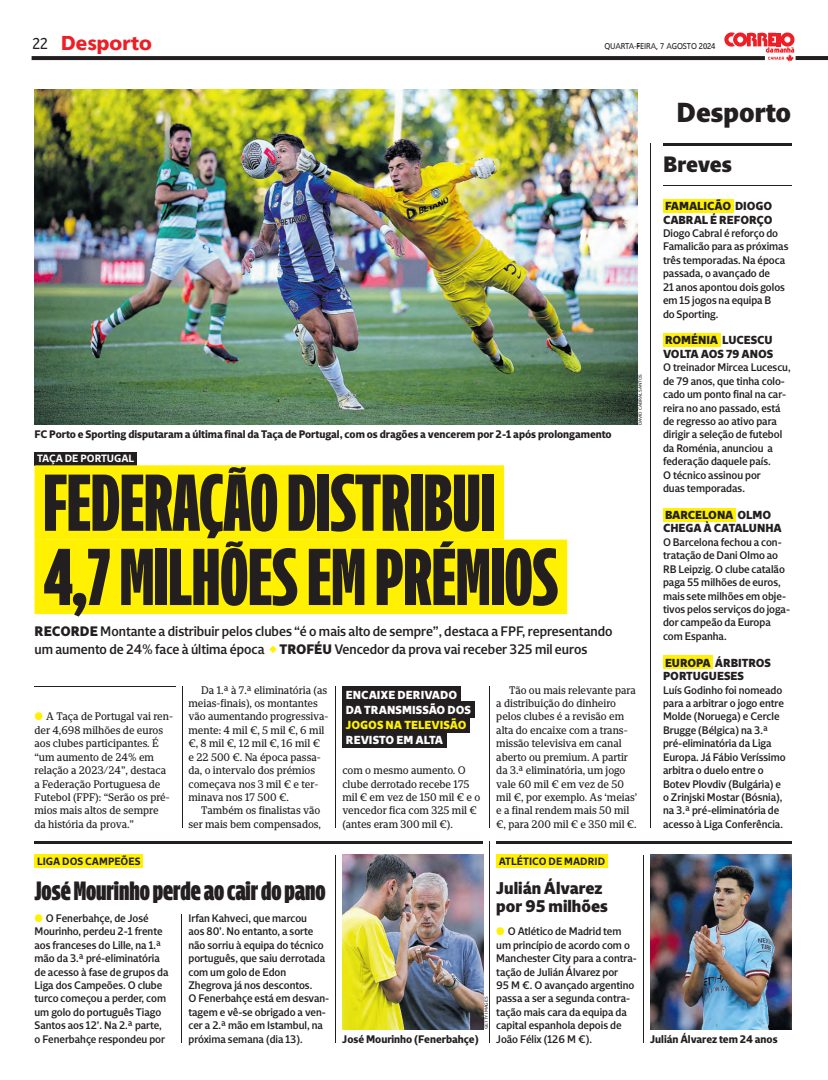
<style>
.page{position:relative;width:828px;height:1080px;background:#fff}
.page>*{position:absolute;margin:0;border:0;box-sizing:border-box;transform-origin:0 0}
.t1{font:700 82.7px/74.2px "Correio Title CM";letter-spacing:-.005em;color:#231f20;scale:.96 1}
.t2{font:800 28.3px "Correio Sans";color:#231f20;scale:.96 1}
.t3{font:800 27.2px "Correio Compact CM";color:#231f20;scale:.96 1}
.t4{font:800 22.8px "Correio Sans";letter-spacing:-.01em;color:#231f20;scale:.96 1}
.t5{font:20px "Agan 75";color:#ed1f26;scale:.95 1}
.t6{font:800 17.4px/18.4px "Correio Sans";color:#231f20;scale:.96 1}
.t7{font:500 14.1px/17.4px "Correio Sans";color:#231f20;scale:.96 1}
.t8{font:800 12px/13.4px "Correio Sans";letter-spacing:-.005em;color:#231f20;scale:.96 1}
.t9{font:800 12px/14.8px "Correio Sans";color:#fff;scale:.96 1}
.t10{font:800 12px "Correio Sans";color:#fff101;scale:.96 1}
.t11{font:500 11.3px/13.4px "Correio Sans";color:#231f20;scale:.96 1}
.t12{font:11.3px/13.4px "Correio Slab";color:#231f20;scale:.96 1}
.t13{font:800 11.3px "Correio Sans";color:#231f20;scale:.96 1}
.t14{font:700 10.9px "Correio Sans";color:#231f20;scale:.96 1}
.t15{font:700 10.9px "Correio Sans";color:#fff;scale:.96 1}
.t16{font:8.3px "Aan 55";letter-spacing:-.02em;color:#231f20;scale:.91 1}
.t17{font:4.7px "Correio Sans";letter-spacing:-.005em;color:#231f20;scale:1.05 1}
.s1{font-family:"Talis Regular W00";font-size:19.2px;color:#231f20}
.s2{font-weight:800}
.s3{color:#fff101}
</style>
<div class="page">
<div style="left:35px;top:452px;width:102px;height:13px;background:#231f20"></div>
<div style="left:35px;top:465px;width:469px;height:75px;background:#fff101"></div>
<div style="left:35px;top:540px;width:532px;height:74px;background:#fff101"></div>
<hr style="left:650px;top:143px;width:1px;height:685px;background:#231f20">
<div style="left:663px;top:199px;width:70px;height:13px;background:#fff101"></div>
<div style="left:663px;top:333px;width:57px;height:14px;background:#fff101"></div>
<div style="left:663px;top:508px;width:73px;height:13px;background:#fff101"></div>
<div style="left:663px;top:656px;width:50px;height:13px;background:#fff101"></div>
<hr style="left:663px;top:186px;width:128px;height:1px;background:#231f20">
<div style="left:35px;top:855px;width:108px;height:13px;background:#fff101"></div>
<hr style="left:182px;top:914px;width:1px;height:129px;background:#231f20">
<img style="left:342px;top:855px;width:141px;height:174px">
<hr style="left:336px;top:855px;width:1px;height:188px;background:#231f20">
<hr style="left:490px;top:841px;width:1px;height:202px;background:#231f20">
<hr style="left:35px;top:841px;width:448px;height:2px;background:#231f20">
<div style="left:496px;top:855px;width:112px;height:13px;background:#fff101"></div>
<img style="left:650px;top:855px;width:141px;height:174px">
<hr style="left:496px;top:841px;width:295px;height:2px;background:#231f20">
<hr style="left:644px;top:855px;width:1px;height:188px;background:#231f20">
<hr style="left:34px;top:687px;width:142px;height:1px;background:#231f20">
<div style="left:342px;top:687px;width:119px;height:16px;background:#231f20"></div>
<div style="left:342px;top:702px;width:133px;height:16px;background:#231f20"></div>
<div style="left:342px;top:716px;width:128px;height:16px;background:#231f20"></div>
<div style="left:342px;top:731px;width:105px;height:16px;background:#231f20"></div>
<hr style="left:182px;top:687px;width:1px;height:141px;background:#231f20">
<hr style="left:490px;top:687px;width:1px;height:141px;background:#231f20">
<hr style="left:336px;top:687px;width:1px;height:141px;background:#231f20">
<img style="left:35px;top:89px;width:602px;height:336px">
<hr style="left:663px;top:143px;width:128px;height:2px;background:#231f20">
<svg style="left:32px;top:56px;width:692px;height:4px;background:#272324"></svg>
<svg style="left:724px;top:32px;width:71px;height:31px"></svg>
<hr style="left:796px;top:56px;width:32px;height:4px;background:#231f20">
<h3 class="t5" style="left:33px;top:32px;width:127px"><span class="s1">22</span> Desporto</h3>
<p class="t16" style="left:604px;top:41px;width:124px">QUARTA-FEIRA, 7 AGOSTO 2024</p>
<h2 class="t2" style="left:676px;top:95px;width:121px">Desporto</h2>
<p class="t13" style="left:35px;top:427px;width:603px">FC Porto e Sporting disputaram a última final da Taça de Portugal, com os dragões a vencerem por 2-1 após prolongamento</p>
<p class="t15" style="left:37px;top:452px;width:103px">TAÇA DE PORTUGAL</p>
<h1 class="t1" style="left:43px;top:466px;width:538px">FEDERAÇÃO DISTRIBUI<br>4,7 MILHÕES EM PRÉMIOS</h1>
<p class="t7" style="left:35px;top:623px;width:604px"><span class="s2">RECORDE</span> Montante a distribuir pelos clubes “é o mais alto de sempre”, destaca a FPF, representando um aumento de 24% face à última época <span class="s2">TROFÉU</span> Vencedor da prova vai receber 325 mil euros</p>
<p class="t17" style="left:637px;top:425px;width:50px;rotate:-90deg">DAVID CABRAL SANTOS</p>
<p class="t12" style="left:34px;top:710px;width:146px"><span class="s3">◆</span> A Taça de Portugal vai ren&shy;der 4,698 milhões de euros aos clubes participantes. É “um aumento de 24% em relação a 2023/24”, destaca a Federação Portuguesa de<br>Futebol (FPF): “Serão os pré&shy;mios mais altos de sempre<br>da história da prova.”</p>
<p class="t12" style="left:188px;top:683px;width:147px;text-indent:13px">Da 1.ª à 7.ª eliminatória (as meias-finais), os montantes vão aumentando progressiva&shy;mente: 4 mil €, 5 mil €, 6 mil €, 8 mil €, 12 mil €, 16 mil €<br>e 22 500 €. Na época passa&shy;da, o intervalo dos prémios começava nos 3 mil € e ter&shy;minava nos 17 500 €.</p>
<p class="t12" style="left:188px;top:804px;width:140px;text-align:right">Também os finalistas vão ser mais bem compensados,</p>
<p class="t9" style="left:346px;top:688px;width:132px">ENCAIXE DERIVADO<br>DA TRANSMISSÃO DOS</p>
<p class="t10" style="left:346px;top:717px;width:127px">JOGOS NA TELEVISÃO</p>
<p class="t9" style="left:346px;top:732px;width:103px">REVISTO EM ALTA</p>
<p class="t12" style="left:342px;top:764px;width:145px">com o mesmo aumento. O clube derrotado recebe 175 mil € em vez de 150 mil € e o vencedor fica com 325 mil € (antes eram 300 mil €).</p>
<p class="t12" style="left:496px;top:683px;width:148px;text-indent:13px">Tão ou mais relevante para a distribuição do dinheiro pelos clubes é a revisão em alta do encaixe com a trans&shy;missão televisiva em canal aberto ou premium. A partir da 3.ª eliminatória, um jogo vale 60 mil € em vez de 50 mil €, por exemplo. As ‘meias’ e a final rendem mais 50 mil €, para 200 mil € e 350 mil €.</p>
<h3 class="t4" style="left:663px;top:150px;width:73px">Breves</h3>
<p class="t8" style="left:663px;top:199px;width:116px">FAMALICÃO DIOGO<br>CABRAL É REFORÇO</p>
<p class="t11" style="left:663px;top:226px;width:132px">Diogo Cabral é reforço do<br>Famalicão para as próximas três temporadas. Na época passada, o avançado de<br>21 anos apontou dois golos em 15 jogos na equipa B<br>do Sporting.</p>
<p class="t8" style="left:663px;top:334px;width:116px">ROMÉNIA LUCESCU<br>VOLTA AOS 79 ANOS</p>
<p class="t11" style="left:663px;top:361px;width:134px">O treinador Mircea Lucescu, de 79 anos, que tinha colo&shy;cado um ponto final na car&shy;reira no ano passado, está de regresso ao ativo para dirigir a seleção de futebol da Roménia, anunciou a federação daquele país.<br>O técnico assinou por<br>duas temporadas.</p>
<p class="t8" style="left:663px;top:508px;width:125px">BARCELONA OLMO<br>CHEGA À CATALUNHA</p>
<p class="t11" style="left:663px;top:535px;width:134px">O Barcelona fechou a con&shy;tratação de Dani Olmo ao<br>RB Leipzig. O clube catalão paga 55 milhões de euros, mais sete milhões em obje&shy;tivos pelos serviços do joga&shy;dor campeão da Europa com Espanha.</p>
<p class="t8" style="left:663px;top:656px;width:114px">EUROPA ÁRBITROS<br>PORTUGUESES</p>
<p class="t11" style="left:663px;top:683px;width:129px">Luís Godinho foi nomeado para a arbitrar o jogo entre<br>Molde (Noruega) e Cercle<br>Brugge (Bélgica) na 3.ª pré-eliminatória da Liga<br>Europa. Já Fábio Veríssimo arbitra o duelo entre o<br>Botev Plovdiv (Bulgária) e o Zrinjski Mostar (Bósnia), na 3.ª pré-eliminatória de acesso à Liga Conferência.</p>
<p class="t14" style="left:37px;top:855px;width:109px">LIGA DOS CAMPEÕES</p>
<h3 class="t3" style="left:35px;top:876px;width:305px">José Mourinho perde ao cair do pano</h3>
<p class="t11" style="left:35px;top:911px;width:141px"><span class="s3">◆</span> O Fenerbahçe, de José<br>Mourinho, perdeu 2-1 frente aos franceses do Lille, na 1.ª mão da 3.ª pré-eliminatória de acesso à fase de grupos da<br>Liga dos Campeões. O clube turco começou a perder, com um golo do português Tiago<br>Santos aos 12’. Na 2.ª parte, o Fenerbahçe respondeu por</p>
<p class="t11" style="left:188px;top:911px;width:148px">Irfan Kahveci, que marcou<br>aos 80’. No entanto, a sorte não sorriu à equipa do técnico português, que saiu derrotada com um golo de Edon<br>Zhegrova já nos descontos.<br>O Fenerbahçe está em desvan&shy;tagem e vê-se obrigado a ven&shy;cer a 2.ª mão em Istambul, na próxima semana (dia 13).</p>
<p class="t14" style="left:499px;top:855px;width:112px">ATLÉTICO DE MADRID</p>
<h3 class="t6" style="left:496px;top:879px;width:118px">Julián Álvarez por 95 milhões</h3>
<p class="t11" style="left:496px;top:925px;width:148px"><span class="s3">◆</span> O Atlético de Madrid tem um princípio de acordo com o<br>Manchester City para a contra&shy;tação de Julián Álvarez por<br>95 M €. O avançado argentino passa a ser a segunda contra&shy;tação mais cara da equipa da capital espanhola depois de</p>
<p class="t17" style="left:483px;top:1029px;width:33px;rotate:-90deg">GETTY IMAGES</p>
<p class="t13" style="left:342px;top:1032px;width:144px">José Mourinho (Fenerbahçe)</p>
<p class="t11" style="left:496px;top:1032px;width:101px">João Félix (126 M €).</p>
<p class="t13" style="left:650px;top:1032px;width:134px">Julián Álvarez tem 24 anos</p>
</div>
